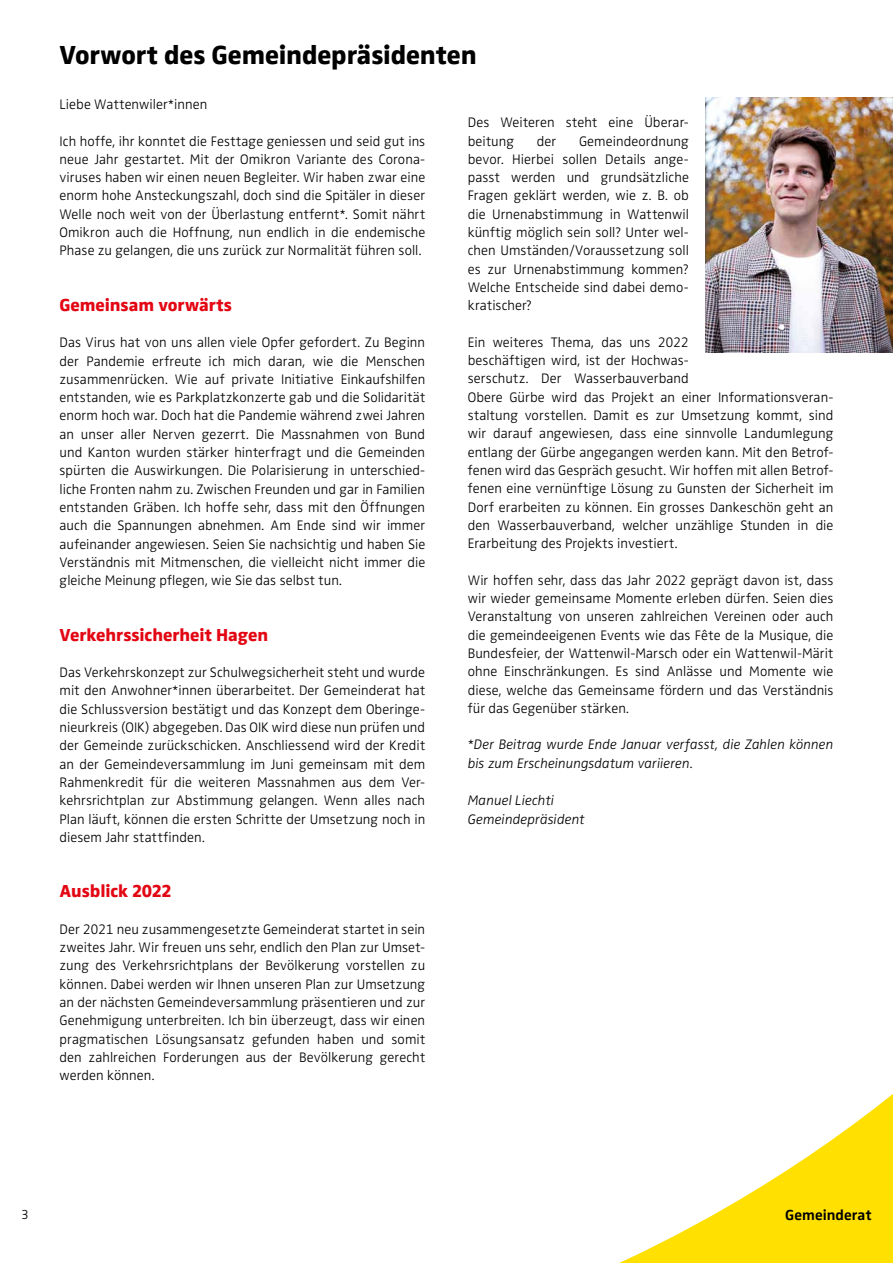
<style>
.page{position:relative;width:893px;height:1263px;background:#fff}
.page>*{position:absolute;margin:0;border:0;box-sizing:border-box;transform-origin:0 0}
.t1{font:800 27px "Zwo Pro";letter-spacing:-.005em;color:#000}
.t2{font:800 18px "Zwo Pro";letter-spacing:-.005em;color:#e30613}
.t3{font:700 15px "Zwo Pro";letter-spacing:.005em;color:#000}
.t4{font:300 14.25px/18.3px "Zwo Pro";letter-spacing:.005em;color:#000;text-align:justify}
.t5{font:italic 300 14.25px/18.3px "Zwo Pro";letter-spacing:.005em;color:#000}
.t6{font:300 13.5px "Zwo Pro";color:#000}
.s1{font-style:normal}
</style>
<div class="page">
<svg style="left:619px;top:1094px;width:274px;height:169px"></svg>
<img style="left:706px;top:98px;width:187px;height:255px">
<h1 class="t1" style="left:60px;top:34px;width:419px">Vorwort des Gemeindepräsidenten</h1>
<p class="t4" style="left:60px;top:94px;width:149px">Liebe Wattenwiler*innen</p>
<p class="t4" style="left:60px;top:131px;width:367px">Ich hoffe, ihr konntet die Festtage geniessen und seid gut ins neue Jahr gestartet. Mit der Omikron Variante des Corona&shy;viruses haben wir einen neuen Begleiter. Wir haben zwar eine enorm hohe Ansteckungszahl, doch sind die Spitäler in dieser Welle noch weit von der Überlastung entfernt*. Somit nährt Omikron auch die Hoffnung, nun endlich in die endemische Phase zu gelangen, die uns zurück zur Normalität führen soll.</p>
<p class="t2" style="left:60px;top:291px;width:174px">Gemeinsam vorwärts</p>
<p class="t4" style="left:60px;top:332px;width:367px">Das Virus hat von uns allen viele Opfer gefordert. Zu Beginn der Pandemie erfreute ich mich daran, wie die Menschen zusammenrücken. Wie auf private Initiative Einkaufshilfen entstanden, wie es Parkplatzkonzerte gab und die Solidarität enorm hoch war. Doch hat die Pandemie während zwei Jahren an unser aller Nerven gezerrt. Die Massnahmen von Bund und Kanton wurden stärker hinterfragt und die Gemeinden spürten die Auswirkungen. Die Polarisierung in unterschied&shy;liche Fronten nahm zu. Zwischen Freunden und gar in Familien entstanden Gräben. Ich hoffe sehr, dass mit den Öffnungen auch die Spannungen abnehmen. Am Ende sind wir immer aufeinander angewiesen. Seien Sie nachsichtig und haben Sie Verständnis mit Mitmenschen, die vielleicht nicht immer die gleiche Meinung pflegen, wie Sie das selbst tun.</p>
<p class="t2" style="left:60px;top:621px;width:210px">Verkehrssicherheit Hagen</p>
<p class="t4" style="left:60px;top:662px;width:367px">Das Verkehrskonzept zur Schulwegsicherheit steht und wurde mit den Anwohner*innen überarbeitet. Der Gemeinderat hat die Schlussversion bestätigt und das Konzept dem Oberinge&shy;nieurkreis (OIK) abgegeben. Das OIK wird diese nun prüfen und der Gemeinde zurückschicken. Anschliessend wird der Kredit an der Gemeindeversammlung im Juni gemeinsam mit dem Rahmenkredit für die weiteren Massnahmen aus dem Ver&shy;kehrsrichtplan zur Abstimmung gelangen. Wenn alles nach Plan läuft, können die ersten Schritte der Umsetzung noch in diesem Jahr stattfinden.</p>
<p class="t2" style="left:60px;top:877px;width:114px">Ausblick 2022</p>
<p class="t4" style="left:60px;top:919px;width:367px">Der 2021 neu zusammengesetzte Gemeinderat startet in sein zweites Jahr. Wir freuen uns sehr, endlich den Plan zur Umset&shy;zung des Verkehrsrichtplans der Bevölkerung vorstellen zu können. Dabei werden wir Ihnen unseren Plan zur Umsetzung an der nächsten Gemeindeversammlung präsentieren und zur Genehmigung unterbreiten. Ich bin überzeugt, dass wir einen pragmatischen Lösungsansatz gefunden haben und somit den zahlreichen Forderungen aus der Bevölkerung gerecht werden können.</p>
<p class="t4" style="left:468px;top:112px;width:223px">Des Weiteren steht eine Überar&shy;beitung</p>
<p class="t4" style="left:468px;top:131px;width:223px;text-indent:111px">Gemeindeordnung bevor. Hierbei sollen Details ange&shy;passt werden und grundsätzliche Fragen geklärt werden, wie z. B. ob die Urnenabstimmung in Wattenwil künftig möglich sein soll? Unter wel&shy;chen Umständen/Voraussetzung soll es zur Urnenabstimmung kommen?<br>Welche Entscheide sind dabei demo&shy;kratischer?</p>
<p class="t4" style="left:468px;top:332px;width:367px;text-align:left">Ein weiteres Thema, das uns 2022<br>beschäftigen wird, ist der Hochwas-<br>serschutz. Der Wasserbauverband<br>Obere Gürbe wird das Projekt an einer Informationsveran&shy;staltung vorstellen. Damit es zur Umsetzung kommt, sind wir darauf angewiesen, dass eine sinnvolle Landumlegung entlang der Gürbe angegangen werden kann. Mit den Betrof&shy;fenen wird das Gespräch gesucht. Wir hoffen mit allen Betrof&shy;fenen eine vernünftige Lösung zu Gunsten der Sicherheit im Dorf erarbeiten zu können. Ein grosses Dankeschön geht an den Wasserbauverband, welcher unzählige Stunden in die Erarbeitung des Projekts investiert.</p>
<p class="t4" style="left:468px;top:570px;width:367px">Wir hoffen sehr, dass das Jahr 2022 geprägt davon ist, dass wir wieder gemeinsame Momente erleben dürfen. Seien dies Veranstaltung von unseren zahlreichen Vereinen oder auch die gemeindeeigenen Events wie das Fête de la Musique, die Bundesfeier, der Wattenwil-Marsch oder ein Wattenwil-Märit ohne Einschränkungen. Es sind Anlässe und Momente wie diese, welche das Gemeinsame fördern und das Verständnis für das Gegenüber stärken.</p>
<p class="t5" style="left:468px;top:735px;width:367px"><span class="s1">*</span>Der Beitrag wurde Ende Januar verfasst, die Zahlen können bis zum Erscheinungsdatum variieren<span class="s1">.</span></p>
<p class="t5" style="left:468px;top:790px;width:118px;line-height:18.8px">Manuel Liechti<br>Gemeindepräsident</p>
<p class="t4" style="left:537px;top:131px;width:21px">der</p>
<p class="t6" style="left:21px;top:1204px;width:9px">3</p>
<p class="t3" style="left:785px;top:1204px;width:88px">Gemeinderat</p>
</div>
